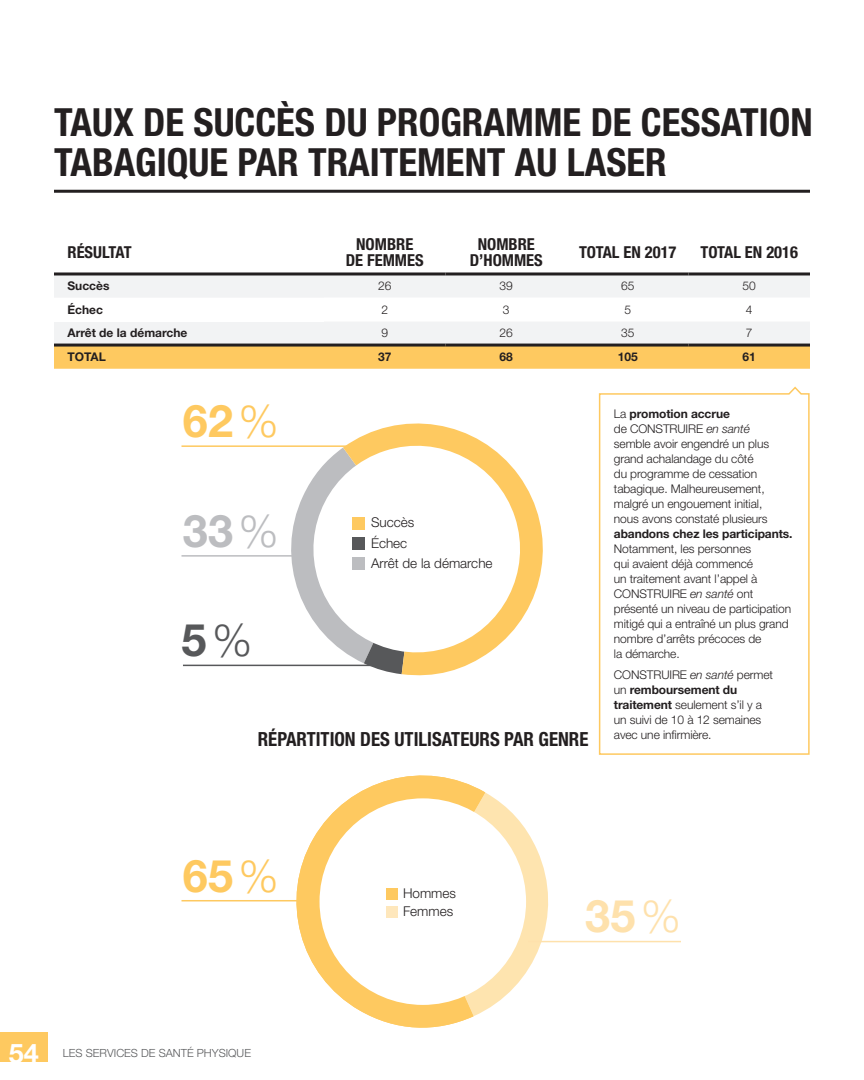
<style>
.page{position:relative;width:864px;height:1080px;background:#fff}
.page>*{position:absolute;margin:0;border:0;box-sizing:border-box;transform-origin:0 0}
.t1{font:700 45px "Helvetica Neue LT Std";color:#fec960}
.t2{font:700 45px "Helvetica Neue LT Std";color:#fee1ac}
.t3{font:700 45px "Helvetica Neue LT Std";color:#bcbdc0}
.t4{font:700 45px "Helvetica Neue LT Std";color:#57585a}
.t5{font:700 condensed 38.85px/40.5px "Helvetica Neue LT Std";color:#231f20}
.t6{font:700 27px "Helvetica Neue LT Std";color:#fff}
.t7{font:700 condensed 19.5px "Helvetica Neue LT Std";color:#231f20}
.t8{font:700 condensed 16.5px/16.5px "Helvetica Neue LT Std";color:#231f20;text-align:center}
.t9{font:300 13.5px/20.4px "Helvetica Neue LT Std";color:#231f20}
.t10{font:300 12px/15px "Helvetica Neue LT Std";letter-spacing:-.01em;color:#231f20}
.t11{font:700 12px "Helvetica Neue LT Std";color:#231f20}
.t12{font:300 11.25px "Helvetica Neue LT Std";color:#57585a}
.s1{font-weight:300}
.s2{font-weight:700}
.s3{font-style:italic}
</style>
<div class="page">
<div style="left:0;top:1033px;width:48px;height:29px;background:#fec960"></div>
<svg style="left:274px;top:501px;width:69px;height:166px"></svg>
<svg style="left:343px;top:423px;width:200px;height:253px"></svg>
<svg style="left:301px;top:433px;width:232px;height:232px"></svg>
<svg style="left:485px;top:792px;width:81px;height:218px"></svg>
<svg style="left:279px;top:775px;width:206px;height:253px"></svg>
<div style="left:320px;top:798px;width:206px;height:207px;background:#fff;border-radius:50%"></div>
<hr style="left:54px;top:190px;width:756px;height:3px;background:#231f20">
<div style="left:54px;top:275px;width:756px;height:69px;background:#f2f3f4"></div>
<div style="left:54px;top:298px;width:270px;height:23px;background:#fff"></div>
<svg style="left:324px;top:298px;width:486px;height:23px"></svg>
<div style="left:54px;top:347px;width:756px;height:22px;background:#fec960"></div>
<hr style="left:54px;top:272px;width:270px;height:3px;background:#231f20">
<hr style="left:324px;top:272px;width:122px;height:3px;background:#231f20">
<hr style="left:446px;top:272px;width:121px;height:3px;background:#231f20">
<hr style="left:567px;top:272px;width:121px;height:3px;background:#231f20">
<hr style="left:688px;top:272px;width:122px;height:3px;background:#231f20">
<hr style="left:54px;top:344px;width:270px;height:3px;background:#231f20">
<hr style="left:324px;top:344px;width:122px;height:3px;background:#231f20">
<hr style="left:446px;top:344px;width:121px;height:3px;background:#231f20">
<hr style="left:567px;top:344px;width:121px;height:3px;background:#231f20">
<hr style="left:688px;top:344px;width:122px;height:3px;background:#231f20">
<svg style="left:598px;top:386px;width:212px;height:369px"></svg>
<hr style="left:183px;top:665px;width:193px;height:1px;background:#57585a">
<hr style="left:528px;top:941px;width:153px;height:1px;background:#fee1ac">
<hr style="left:181px;top:445px;width:167px;height:2px;background:#fec960">
<hr style="left:181px;top:900px;width:137px;height:1px;background:#fec960">
<hr style="left:181px;top:555px;width:123px;height:2px;background:#bcbdc0">
<div style="left:386px;top:906px;width:12px;height:11px;background:#fee7bc"></div>
<div style="left:386px;top:888px;width:12px;height:11px;background:#fec960"></div>
<div style="left:353px;top:537px;width:12px;height:13px;background:#57585a"></div>
<div style="left:353px;top:517px;width:12px;height:13px;background:#fec960"></div>
<div style="left:353px;top:557px;width:12px;height:13px;background:#bcbdc0"></div>
<h2 class="t5" style="left:54px;top:101px;width:760px">TAUX DE SUCCÈS DU PROGRAMME DE CESSATION<br>TABAGIQUE PAR TRAITEMENT AU LASER</h2>
<h3 class="t8" style="left:68px;top:244px;width:66px">RÉSULTAT</h3>
<h3 class="t8" style="left:346px;top:236px;width:79px">NOMBRE<br>DE FEMMES</h3>
<h3 class="t8" style="left:470px;top:236px;width:75px">NOMBRE<br>D’HOMMES</h3>
<h3 class="t8" style="left:579px;top:244px;width:99px">TOTAL EN 2017</h3>
<h3 class="t8" style="left:701px;top:244px;width:99px">TOTAL EN 2016</h3>
<p class="t11" style="left:68px;top:278px;width:44px">Succès</p>
<p class="t10" style="left:378px;top:278px;width:15px">26</p>
<p class="t10" style="left:500px;top:278px;width:15px">39</p>
<p class="t10" style="left:621px;top:278px;width:15px">65</p>
<p class="t10" style="left:743px;top:278px;width:15px">50</p>
<p class="t11" style="left:67px;top:302px;width:37px">Échec</p>
<p class="t10" style="left:381px;top:302px;width:8px">2</p>
<p class="t10" style="left:503px;top:302px;width:8px">3</p>
<p class="t10" style="left:624px;top:302px;width:8px">5</p>
<p class="t10" style="left:746px;top:302px;width:8px">4</p>
<p class="t11" style="left:67px;top:326px;width:121px">Arrêt de la démarche</p>
<p class="t10" style="left:381px;top:325px;width:8px">9</p>
<p class="t10" style="left:500px;top:325px;width:15px">26</p>
<p class="t10" style="left:621px;top:325px;width:15px">35</p>
<p class="t10" style="left:746px;top:325px;width:8px">7</p>
<p class="t11" style="left:67px;top:349px;width:40px">TOTAL</p>
<p class="t11" style="left:378px;top:349px;width:15px">37</p>
<p class="t11" style="left:500px;top:349px;width:15px">68</p>
<p class="t11" style="left:618px;top:349px;width:22px">105</p>
<p class="t11" style="left:743px;top:349px;width:15px">61</p>
<h1 class="t1" style="left:183px;top:393px;width:97px">62<span class="s1">%</span></h1>
<h1 class="t3" style="left:183px;top:503px;width:97px">33<span class="s1">%</span></h1>
<h1 class="t4" style="left:182px;top:612px;width:72px">5<span class="s1">%</span></h1>
<p class="t9" style="left:371px;top:512px;width:123px">Succès<br>Échec<br>Arrêt de la démarche</p>
<h3 class="t7" style="left:258px;top:727px;width:332px">RÉPARTITION DES UTILISATEURS PAR GENRE</h3>
<p class="t10" style="left:614px;top:406px;width:157px">La <span class="s2">promotion accrue<br></span>de CONSTRUIRE <span class="s3">en santé </span>semble avoir engendré un plus grand achalandage du côté du programme de cessation tabagique. Malheureusement, malgré un engouement initial, nous avons constaté plusieurs</p>
<p class="t11" style="left:614px;top:526px;width:180px">abandons chez les participants.</p>
<p class="t10" style="left:614px;top:541px;width:179px">Notamment, les personnes<br>qui avaient déjà commencé<br>un traitement avant l’appel à<br>CONSTRUIRE <span class="s3">en santé</span> ont présenté un niveau de participation mitigé qui a entraîné un plus grand nombre d’arrêts précoces de<br>la démarche.</p>
<p class="t10" style="left:614px;top:667px;width:161px">CONSTRUIRE <span class="s3">en santé</span> permet un <span class="s2">remboursement du traitement</span> seulement s’il y a un suivi de 10 à 12 semaines avec une infirmière.</p>
<h1 class="t1" style="left:183px;top:848px;width:97px">65<span class="s1">%</span></h1>
<h3 class="t6" style="left:9px;top:1037px;width:32px">54</h3>
<p class="t12" style="left:63px;top:1046px;width:190px">LES SERVICES DE SANTÉ PHYSIQUE</p>
<p class="t9" style="left:403px;top:884px;width:55px;line-height:18.3px">Hommes<br>Femmes</p>
<h1 class="t2" style="left:585px;top:889px;width:97px">35<span class="s1">%</span></h1>
</div>
